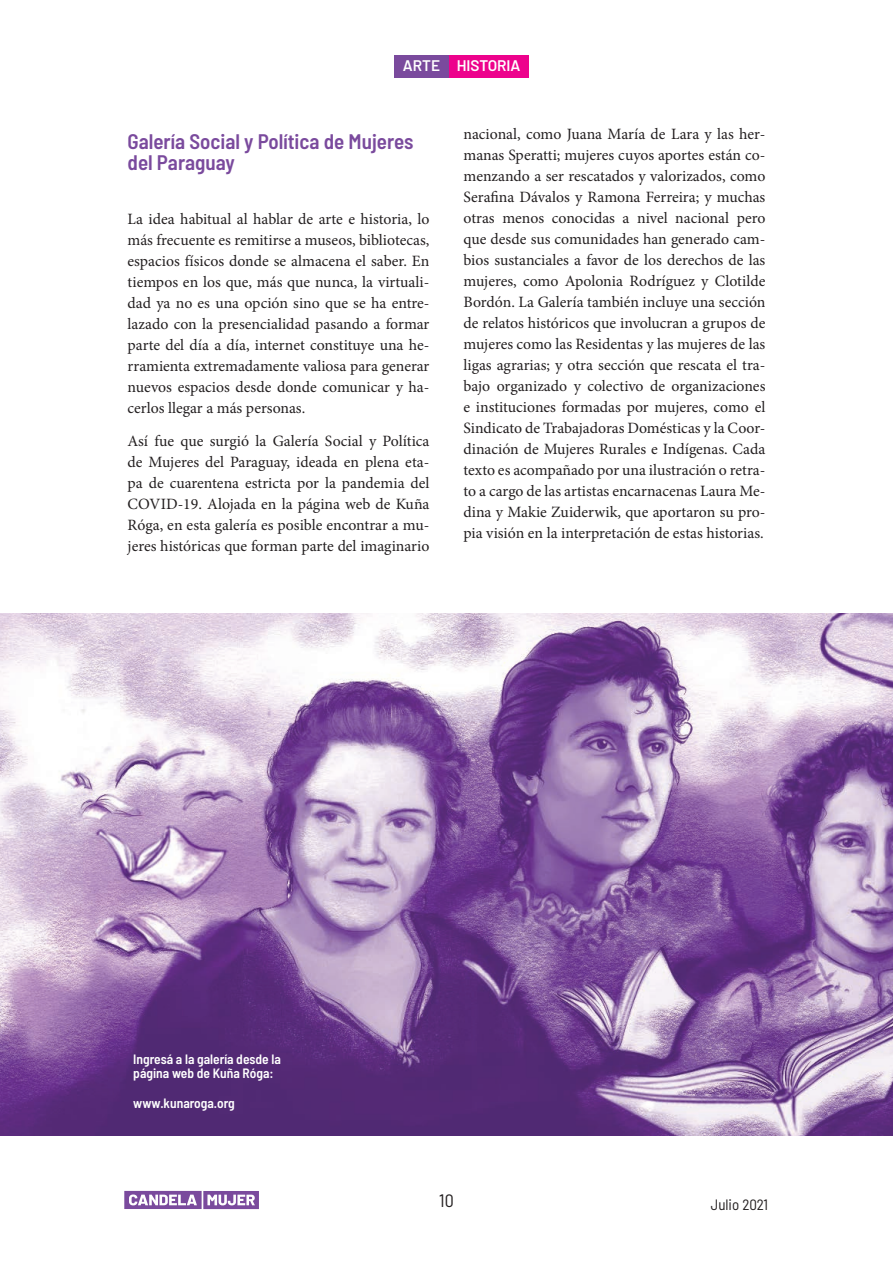
<style>
.page{position:relative;width:893px;height:1263px;background:#fff}
.page>*{position:absolute;margin:0;border:0;box-sizing:border-box;transform-origin:0 0}
.t1{font:600 semi-condensed 21px/21px "Barlow";color:#7a4a9d}
.t2{font:semi-condensed 18px "Barlow";color:#231f20}
.t3{font:15.75px/21px "Minion Pro";color:#231f20;text-align:justify}
.t4{font:600 15.3px "Barlow";color:#fff}
.t5{font:semi-condensed 15px "Barlow";color:#231f20}
.t6{font:600 semi-condensed 13.5px/14.5px "Barlow";color:#fff}
</style>
<div class="page">
<div style="left:394px;top:55px;width:55px;height:23px;background:#7a4a9d"></div>
<div style="left:449px;top:55px;width:80px;height:23px;background:#ed028c"></div>
<svg style="left:124px;top:1191px;width:135px;height:18px"></svg>
<img style="left:0;top:613px;width:893px;height:522px">
<p class="t4" style="left:403px;top:55px;width:119px">ARTE HISTORIA</p>
<h1 class="t1" style="left:128px;top:129px;width:287px">Galería Social y Política de Mujeres del Paraguay</h1>
<p class="t3" style="left:128px;top:208px;width:303px">La idea habitual al hablar de arte e historia, lo más frecuente es remitirse a museos, bibliotecas, espacios físicos donde se almacena el saber. En tiempos en los que, más que nunca, la virtuali&shy;dad ya no es una opción sino que se ha entre&shy;lazado con la presencialidad pasando a formar parte del día a día, internet constituye una he&shy;rramienta extremadamente valiosa para generar nuevos espacios desde donde comunicar y ha&shy;cerlos llegar a más personas.</p>
<p class="t3" style="left:128px;top:430px;width:303px">Así fue que surgió la Galería Social y Política de Mujeres del Paraguay, ideada en plena eta&shy;pa de cuarentena estricta por la pandemia del COVID-19. Alojada en la página web de Kuña Róga, en esta galería es posible encontrar a mu&shy;jeres históricas que forman parte del imaginario</p>
<p class="t3" style="left:463px;top:124px;width:303px">nacional, como Juana María de Lara y las her&shy;manas Speratti; mujeres cuyos aportes están co&shy;menzando a ser rescatados y valorizados, como Serafina Dávalos y Ramona Ferreira; y muchas otras menos conocidas a nivel nacional pero que desde sus comunidades han generado cam&shy;bios sustanciales a favor de los derechos de las mujeres, como Apolonia Rodríguez y Clotilde Bordón. La Galería también incluye una sección de relatos históricos que involucran a grupos de mujeres como las Residentas y las mujeres de las ligas agrarias; y otra sección que rescata el tra&shy;bajo organizado y colectivo de organizaciones e instituciones formadas por mujeres, como el Sindicato de Trabajadoras Domésticas y la Coor&shy;dinación de Mujeres Rurales e Indígenas. Cada texto es acompañado por una ilustración o retra&shy;to a cargo de las artistas encarnacenas Laura Me&shy;dina y Makie Zuiderwik, que aportaron su pro&shy;pia visión en la interpretación de estas historias.</p>
<p class="t6" style="left:133px;top:1051px;width:149px">Ingresá a la galería desde la página web de Kuña Róga:</p>
<p class="t6" style="left:133px;top:1095px;width:103px">www.kunaroga.org</p>
<p class="t2" style="left:439px;top:1188px;width:16px">10</p>
<p class="t5" style="left:711px;top:1193px;width:59px">Julio 2021</p>
</div>
